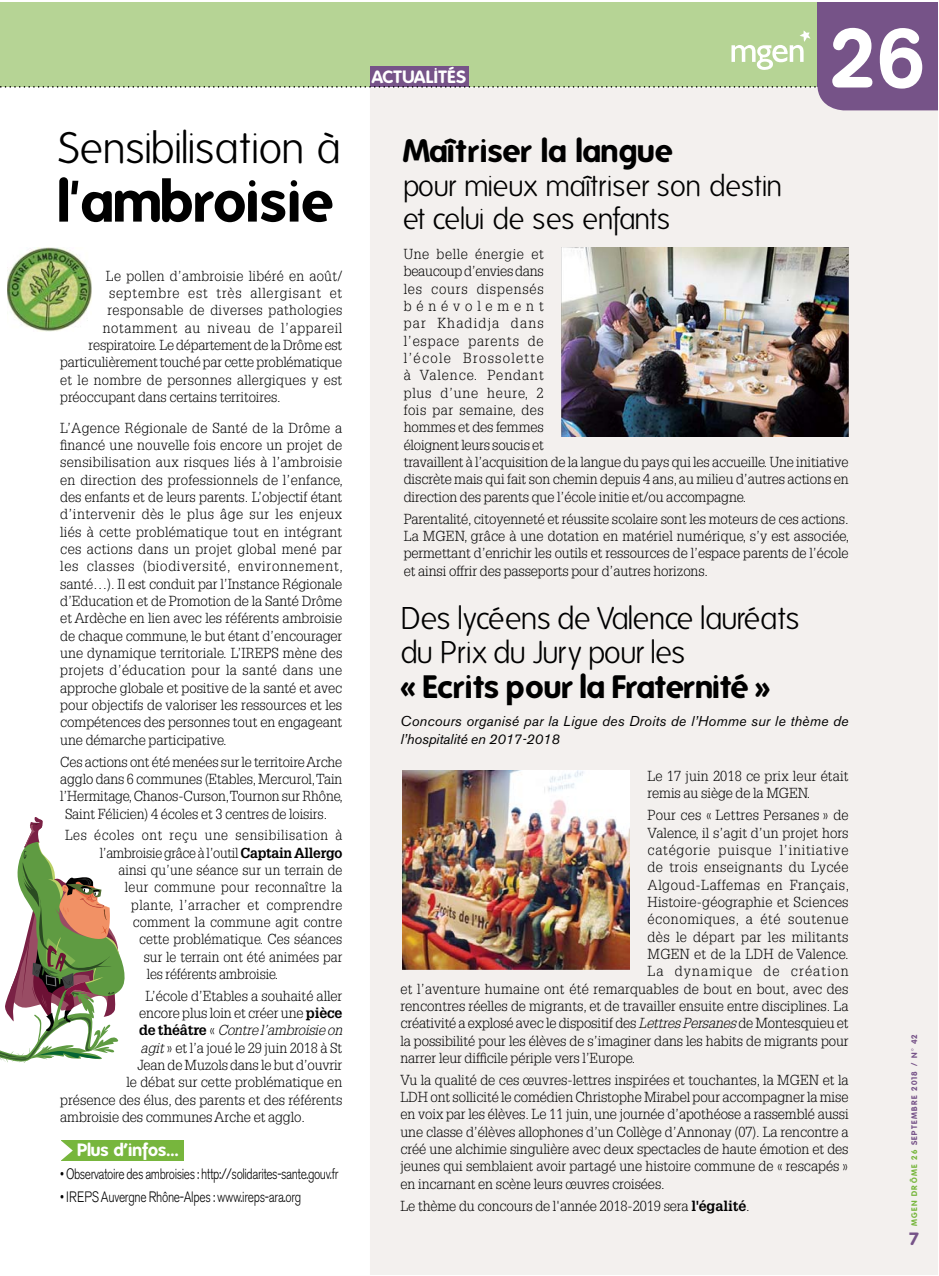
<style>
.page{position:relative;width:939px;height:1276px;background:#fff}
.page>*{position:absolute;margin:0;border:0;box-sizing:border-box;transform-origin:0 0}
.t1{font:500 85.05px "AG Book Rounded";color:#fff}
.t2{font:700 56.7px "Folks";letter-spacing:-.015em;color:#000}
.t3{font:300 44.1px "Folks";letter-spacing:-.03em;color:#000}
.t4{font:300 31.5px/34.6px "Folks";letter-spacing:-.04em;color:#000}
.t5{font:700 31.5px "Folks";letter-spacing:-.005em;color:#000}
.t6{font:300 29.93px/33.1px "Folks";letter-spacing:-.03em;color:#000}
.t7{font:700 17.32px "Folks";color:#fff}
.t8{font:700 17.32px "Folks";color:#765388}
.t9{font:300 15.05px "Akzidenz Grotesk BE";letter-spacing:-.035em;color:#000;scale:.8 1}
.t10{font:300 14.17px/17.3px "Glypha";color:#000;text-align:justify}
.t11{font:300 14.17px "Glypha";letter-spacing:.045em;color:#000}
.t12{font:italic 14.17px/17.3px "Akzidenz Grotesk BE";letter-spacing:.01em;color:#000}
.t13{font:300 14.17px "Glypha";letter-spacing:.02em;color:#000}
.t14{font:300 14.17px "Glypha";letter-spacing:.025em;color:#000}
.t15{font:300 14.17px "Glypha";letter-spacing:.04em;color:#000}
.t16{font:300 14.17px "Glypha";letter-spacing:.03em;color:#000}
.t17{font:300 14.17px "Glypha";letter-spacing:.055em;color:#000}
.t18{font:italic 300 14.17px "Glypha";letter-spacing:-.015em;color:#000}
.t19{font:300 14.17px "Glypha";letter-spacing:.05em;color:#000}
.t20{font:300 14.17px "Glypha";letter-spacing:.08em;color:#000}
.t21{font:700 7.88px "Folks";letter-spacing:.15em;color:#765388}
.s1{font-weight:700}
.s2{font-weight:700;font-style:normal}
.s3{font-style:normal}
.s4{font-style:italic}
.s5{color:#77b63d}
</style>
<div class="page">
<div style="left:370px;top:110px;width:568px;height:1164px;background:#f3f0ee"></div>
<div style="left:0;top:2px;width:938px;height:85px;background:#b6d495"></div>
<div style="left:817px;top:2px;width:121px;height:85px;background:#765388"></div>
<svg style="left:0;top:31px;width:938px;height:79px"></svg>
<div style="left:61px;top:1140px;width:122px;height:20px;background:#77b63d"></div>
<svg style="left:61px;top:1140px;width:12px;height:21px"></svg>
<svg style="left:0;top:817px;width:125px;height:246px"></svg>
<img style="left:403px;top:770px;width:227px;height:199px">
<img style="left:7px;top:247px;width:84px;height:84px">
<img style="left:561px;top:247px;width:287px;height:189px">
<h3 class="t3" style="left:58px;top:125px;width:285px">Sensibilisation à</h3>
<h2 class="t2" style="left:58px;top:168px;width:278px">l'ambroisie</h2>
<p class="t13" style="left:106px;top:270px;width:238px">Le pollen d’ambroisie libéré en août/</p>
<p class="t17" style="left:109px;top:288px;width:235px">septembre est très allergisant et</p>
<p class="t14" style="left:108px;top:305px;width:236px">responsable de diverses pathologies</p>
<p class="t11" style="left:103px;top:322px;width:241px">notamment au niveau de l’appareil</p>
<p class="t10" style="left:89px;top:337px;width:255px">respiratoire. Le département de la Drôme est</p>
<p class="t10" style="left:60px;top:355px;width:283px">particulièrement touché par cette problématique</p>
<p class="t13" style="left:60px;top:374px;width:283px">et le nombre de personnes allergiques y est</p>
<p class="t10" style="left:60px;top:389px;width:222px">préoccupant dans certains territoires.</p>
<p class="t10" style="left:60px;top:420px;width:284px">L’Agence Régionale de Santé de la Drôme a financé une nouvelle fois encore un projet de sensibilisation aux risques liés à l’ambroisie en direction des professionnels de l’enfance, des enfants et de leurs parents. L’objectif étant d’intervenir dès le plus âge sur les enjeux liés à cette problématique tout en intégrant ces actions dans un projet global mené par les classes (biodiversité, environnement, santé…). Il est conduit par l’Instance Régionale d’Education et de Promotion de la Santé Drôme et Ardèche en lien avec les référents ambroisie de chaque commune, le but étant d’encourager une dynamique territoriale. L’IREPS mène des projets d’éducation pour la santé dans une approche globale et positive de la santé et avec pour objectifs de valoriser les ressources et les compétences des personnes tout en engageant une démarche participative.</p>
<p class="t10" style="left:60px;top:754px;width:283px">Ces actions ont été menées sur le territoire Arche</p>
<p class="t10" style="left:60px;top:771px;width:283px">agglo dans 6 communes (Etables, Mercurol, Tain</p>
<p class="t10" style="left:60px;top:788px;width:284px">l’Hermitage, Chanos-Curson, Tournon sur Rhône,</p>
<p class="t10" style="left:65px;top:806px;width:264px">Saint Félicien) 4 écoles et 3 centres de loisirs.</p>
<p class="t11" style="left:65px;top:830px;width:279px">Les écoles ont reçu une sensibilisation à</p>
<p class="t10" style="left:100px;top:845px;width:244px">l’ambroisie grâce à l’outil <span class="s1">Captain Allergo</span></p>
<p class="t10" style="left:119px;top:862px;width:225px">ainsi qu’une séance sur un terrain de</p>
<p class="t14" style="left:125px;top:882px;width:219px">leur commune pour reconnaître la</p>
<p class="t15" style="left:131px;top:899px;width:213px">plante, l’arracher et comprendre</p>
<p class="t10" style="left:133px;top:914px;width:211px">comment la commune agit contre</p>
<p class="t10" style="left:139px;top:931px;width:205px">cette problématique. Ces séances</p>
<p class="t10" style="left:144px;top:949px;width:200px">sur le terrain ont été animées par</p>
<p class="t10" style="left:147px;top:966px;width:133px">les référents ambroisie.</p>
<p class="t10" style="left:145px;top:988px;width:198px">L’école d’Etables a souhaité aller</p>
<p class="t10" style="left:139px;top:1005px;width:205px">encore plus loin et créer une <span class="s1">pièce</span></p>
<p class="t18" style="left:139px;top:1025px;width:205px"><span class="s2">de théâtre</span> <span class="s3">«</span> Contre l’ambroisie on</p>
<p class="t10" style="left:141px;top:1040px;width:203px"><span class="s4">agit</span> » et l’a joué le 29 juin 2018 à St</p>
<p class="t10" style="left:137px;top:1057px;width:206px">Jean de Muzols dans le but d’ouvrir</p>
<p class="t10" style="left:126px;top:1074px;width:217px">le débat sur cette problématique en</p>
<p class="t10" style="left:60px;top:1092px;width:283px">présence des élus, des parents et des référents</p>
<p class="t10" style="left:60px;top:1109px;width:246px">ambroisie des communes Arche et agglo.</p>
<p class="t7" style="left:78px;top:1139px;width:103px">Plus d’infos…</p>
<p class="t9" style="left:60px;top:1168px;width:349px">• Observatoire des ambroisies : http://solidarites-sante.gouv.fr</p>
<p class="t9" style="left:60px;top:1190px;width:303px">• IREPS Auvergne Rhône-Alpes : www.ireps-ara.org</p>
<p class="t7" style="left:372px;top:67px;width:95px">ACTUALITÉS</p>
<h1 class="t1" style="left:829px;top:27px;width:97px">26</h1>
<h3 class="t5" style="left:403px;top:133px;width:272px">Maîtriser la langue</h3>
<h3 class="t6" style="left:403px;top:169px;width:381px">pour mieux maîtriser son destin et celui de ses enfants</h3>
<p class="t10" style="left:404px;top:246px;width:446px;text-align:left">Une belle énergie et<br>beaucoup d’envies dans<br>les cours dispensés<br>bénévolement<br>par Khadidja dans<br>l’espace parents de<br>l’école Brossolette<br>à Valence. Pendant<br>plus d’une heure, 2<br>fois par semaine, des<br>hommes et des femmes<br>éloignent leurs soucis et<br>travaillent à l’acquisition de la langue du pays qui les accueille. Une initiative discrète mais qui fait son chemin depuis 4 ans, au milieu d’autres actions en direction des parents que l’école initie et/ou accompagne.</p>
<p class="t10" style="left:404px;top:511px;width:447px">Parentalité, citoyenneté et réussite scolaire sont les moteurs de ces actions.<br>La MGEN, grâce à une dotation en matériel numérique, s’y est associée, permettant d’enrichir les outils et ressources de l’espace parents de l’école et ainsi offrir des passeports pour d’autres horizons.</p>
<h3 class="t4" style="left:400px;top:600px;width:401px">Des lycéens de Valence lauréats du Prix du Jury pour les</h3>
<h3 class="t5" style="left:400px;top:668px;width:371px">« Ecrits pour la Fraternité »</h3>
<p class="t12" style="left:400px;top:714px;width:449px">Concours organisé par la Ligue des Droits de l’Homme sur le thème de l’hospitalité en 2017-2018</p>
<p class="t10" style="left:647px;top:768px;width:202px">Le 17 juin 2018 ce prix leur était remis au siège de la MGEN.</p>
<p class="t10" style="left:647px;top:807px;width:202px">Pour ces « Lettres Persanes » de</p>
<p class="t10" style="left:647px;top:825px;width:202px">Valence, il s’agit d’un projet hors</p>
<p class="t19" style="left:647px;top:844px;width:202px">catégorie puisque l’initiative</p>
<p class="t16" style="left:647px;top:862px;width:202px">de trois enseignants du Lycée</p>
<p class="t15" style="left:647px;top:879px;width:203px">Algoud-Laffemas en Français,</p>
<p class="t10" style="left:647px;top:894px;width:202px">Histoire-géographie et Sciences</p>
<p class="t11" style="left:647px;top:914px;width:202px">économiques, a été soutenue</p>
<p class="t16" style="left:647px;top:931px;width:202px">dès le départ par les militants</p>
<p class="t10" style="left:647px;top:946px;width:202px">MGEN et de la LDH de Valence.</p>
<p class="t20" style="left:647px;top:966px;width:202px">La dynamique de création</p>
<p class="t10" style="left:400px;top:981px;width:449px">et l’aventure humaine ont été remarquables de bout en bout, avec des</p>
<p class="t10" style="left:400px;top:998px;width:449px">rencontres réelles de migrants, et de travailler ensuite entre disciplines. La</p>
<p class="t10" style="left:400px;top:1015px;width:449px">créativité a explosé avec le dispositif des <span class="s4">Lettres Persanes</span> de Montesquieu et</p>
<p class="t10" style="left:400px;top:1033px;width:450px">la possibilité pour les élèves de s’imaginer dans les habits de migrants pour</p>
<p class="t10" style="left:400px;top:1050px;width:236px">narrer leur difficile périple vers l’Europe.</p>
<p class="t10" style="left:400px;top:1072px;width:450px">Vu la qualité de ces œuvres-lettres inspirées et touchantes, la MGEN et la LDH ont sollicité le comédien Christophe Mirabel pour accompagner la mise en voix par les élèves. Le 11 juin, une journée d’apothéose a rassemblé aussi une classe d’élèves allophones d’un Collège d’Annonay (07). La rencontre a créé une alchimie singulière avec deux spectacles de haute émotion et des jeunes qui semblaient avoir partagé une histoire commune de « rescapés » en incarnant en scène leurs œuvres croisées.</p>
<p class="t10" style="left:400px;top:1197px;width:351px">Le thème du concours de l'année 2018-2019 sera <span class="s1">l'égalité</span>.</p>
<p class="t21" style="left:909px;top:1226px;width:193px;rotate:-90deg"><span class="s5">MGEN DRÔME 26</span> SEPTEMBRE 2018 / N° 42</p>
<p class="t8" style="left:909px;top:1228px;width:12px">7</p>
</div>
